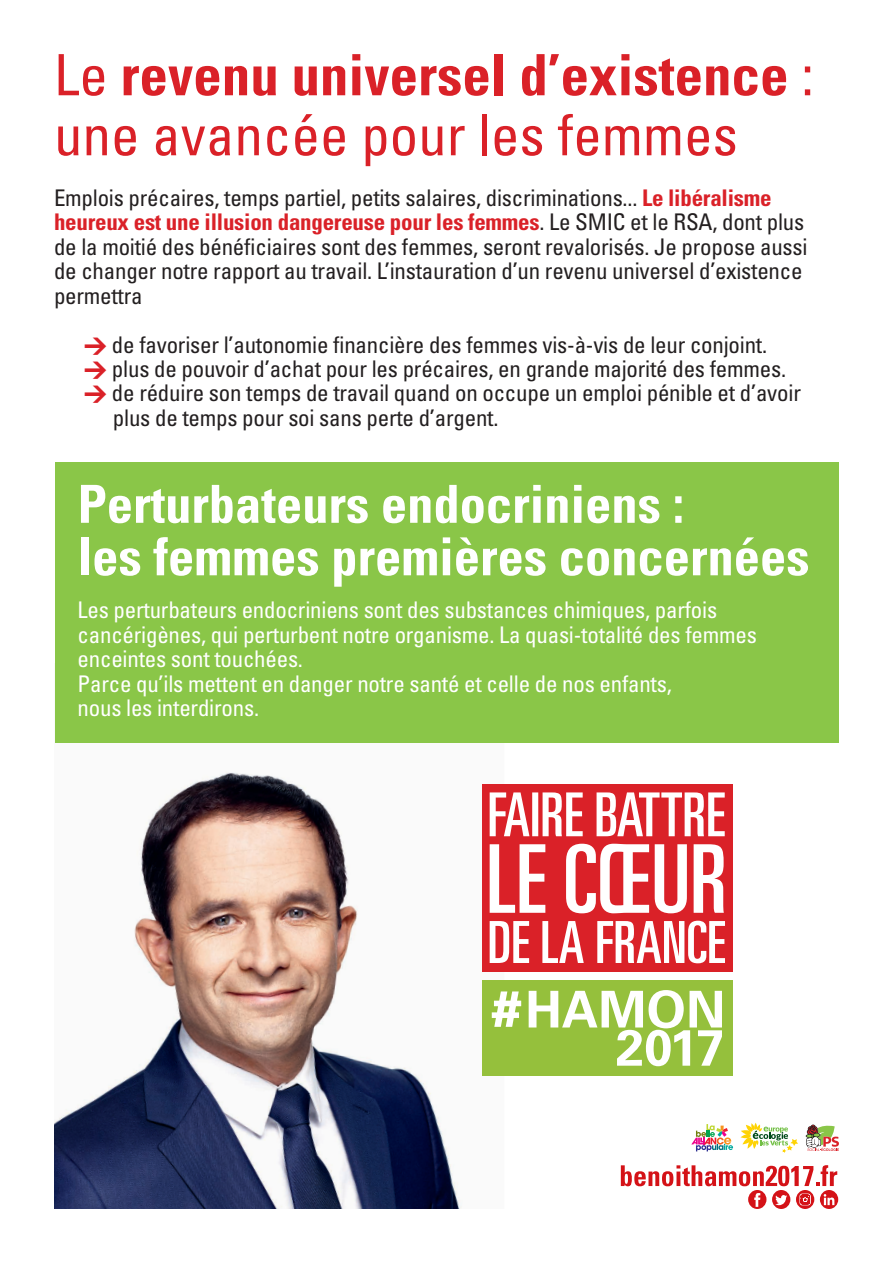
<style>
.page{position:relative;width:893px;height:1263px;background:#fff}
.page>*{position:absolute;margin:0;border:0;box-sizing:border-box;transform-origin:0 0}
.t1{font:condensed 57px/60px "Univers LT Std";color:#da2128}
.t2{font:700 condensed 52.5px "Univers LT Std";color:#fff}
.t3{font:condensed 22.95px/24.5px "Univers LT Std";letter-spacing:-.01em;color:#231f20}
.t4{font:condensed 22.95px/24.5px "Univers LT Std";letter-spacing:-.01em;color:#fff}
.s1{font-weight:700}
.s2{font-weight:700;color:#da2128}
.s3{font-family:"DIN";font-weight:900;font-stretch:normal;color:#da2128}
</style>
<div class="page">
<img style="left:54px;top:772px;width:450px;height:437px">
<div style="left:55px;top:462px;width:783px;height:281px;background:#8ac648"></div>
<div style="left:482px;top:784px;width:251px;height:187px;background:#da2128"></div>
<svg style="left:490px;top:844px;width:234px;height:69px"></svg>
<svg style="left:490px;top:921px;width:235px;height:42px"></svg>
<svg style="left:490px;top:792px;width:235px;height:44px"></svg>
<div style="left:482px;top:980px;width:251px;height:96px;background:#95c03c"></div>
<svg style="left:492px;top:991px;width:29px;height:36px"></svg>
<svg style="left:529px;top:990px;width:193px;height:76px"></svg>
<svg style="left:621px;top:1165px;width:217px;height:44px"></svg>
<svg style="left:806px;top:1124px;width:33px;height:27px"></svg>
<svg style="left:741px;top:1123px;width:57px;height:30px"></svg>
<svg style="left:691px;top:1124px;width:42px;height:27px"></svg>
<p class="t1" style="left:54px;top:44px;width:761px">Le <span class="s1">revenu universel d’existence</span> : une avancée pour les femmes</p>
<p class="t3" style="left:54px;top:185px;width:755px">Emplois précaires, temps partiel, petits salaires, discriminations... <span class="s2">Le libéralisme heureux est une illusion dangereuse pour les femmes</span>. Le SMIC et le RSA, dont plus de la moitié des bénéficiaires sont des femmes, seront revalorisés. Je propose aussi de changer notre rapport au travail. L’instauration d’un revenu universel d’existence permettra</p>
<p class="t3" style="left:84px;top:332px;width:685px"><span class="s3">&gt;</span> de favoriser l’autonomie financière des femmes vis-à-vis de leur conjoint.</p>
<p class="t3" style="left:84px;top:356px;width:704px"><span class="s3">&gt;</span> plus de pouvoir d’achat pour les précaires, en grande majorité des femmes.</p>
<p class="t3" style="left:113px;top:381px;width:689px;text-indent:-29px"><span class="s3">&gt;</span> de réduire son temps de travail quand on occupe un emploi pénible et d’avoir plus de temps pour soi sans perte d’argent.</p>
<p class="t2" style="left:78px;top:472px;width:608px">Perturbateurs endocriniens :</p>
<p class="t2" style="left:78px;top:524px;width:733px">les femmes premières concernées</p>
<p class="t4" style="left:78px;top:598px;width:681px">Les perturbateurs endocriniens sont des substances chimiques, parfois cancérigènes, qui perturbent notre organisme. La quasi-totalité des femmes enceintes sont touchées.</p>
<p class="t4" style="left:78px;top:671px;width:596px">Parce qu’ils mettent en danger notre santé et celle de nos enfants,</p>
<p class="t4" style="left:78px;top:695px;width:183px">nous les interdirons.</p>
</div>
